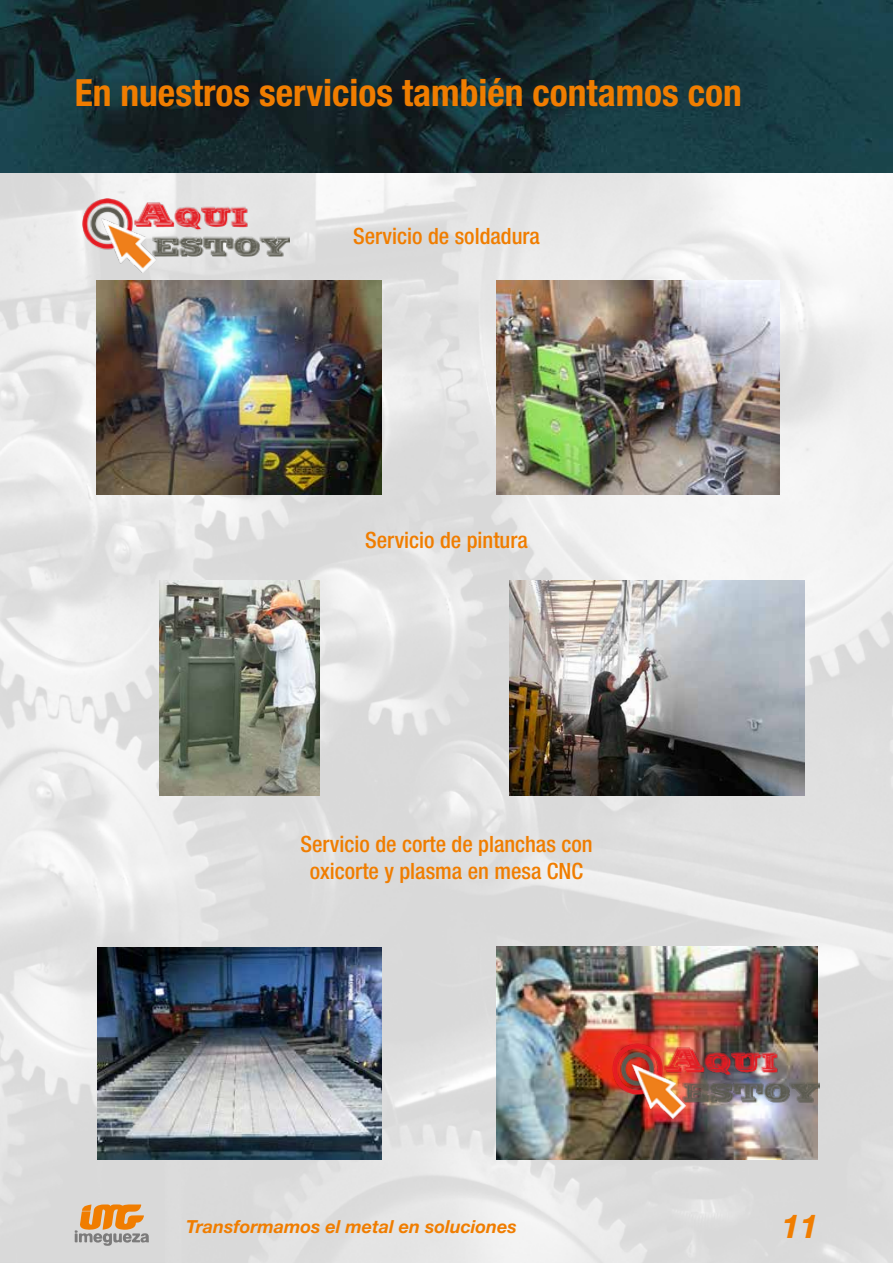
<style>
.page{position:relative;width:893px;height:1263px;background:#fff}
.page>*{position:absolute;margin:0;border:0;box-sizing:border-box;transform-origin:0 0}
.t1{font:700 condensed 37.5px "Helvetica Neue LT Std";color:#f07d00}
.t2{font:italic 700 33px "Helvetica Neue LT Std";color:#f07d00}
.t3{font:500 condensed 22.5px/27px "Helvetica Neue LT Std";color:#f07d00;text-align:center}
.t4{font:italic 700 18px "Helvetica Neue LT Std";color:#f07d00}
</style>
<div class="page">
<img style="left:0;top:173px;width:893px;height:1090px">
<img style="left:0;top:0;width:893px;height:173px">
<img style="left:97px;top:281px;width:285px;height:214px">
<img style="left:496px;top:281px;width:284px;height:214px">
<img style="left:98px;top:947px;width:283px;height:213px">
<img style="left:496px;top:947px;width:322px;height:212px">
<img style="left:159px;top:580px;width:160px;height:216px">
<img style="left:509px;top:580px;width:295px;height:216px">
<svg style="left:74px;top:1204px;width:75px;height:42px"></svg>
<img style="left:83px;top:198px;width:206px;height:75px">
<img style="left:613px;top:1043px;width:206px;height:75px">
<h1 class="t1" style="left:75px;top:70px;width:669px">En nuestros servicios también contamos con</h1>
<p class="t3" style="left:353px;top:222px;width:188px">Servicio de soldadura</p>
<p class="t3" style="left:365px;top:526px;width:164px">Servicio de pintura</p>
<p class="t3" style="left:300px;top:830px;width:294px">Servicio de corte de planchas con oxicorte y plasma en mesa CNC</p>
<p class="t4" style="left:186px;top:1215px;width:332px">Transformamos el metal en soluciones</p>
<h2 class="t2" style="left:782px;top:1206px;width:38px">11</h2>
</div>
